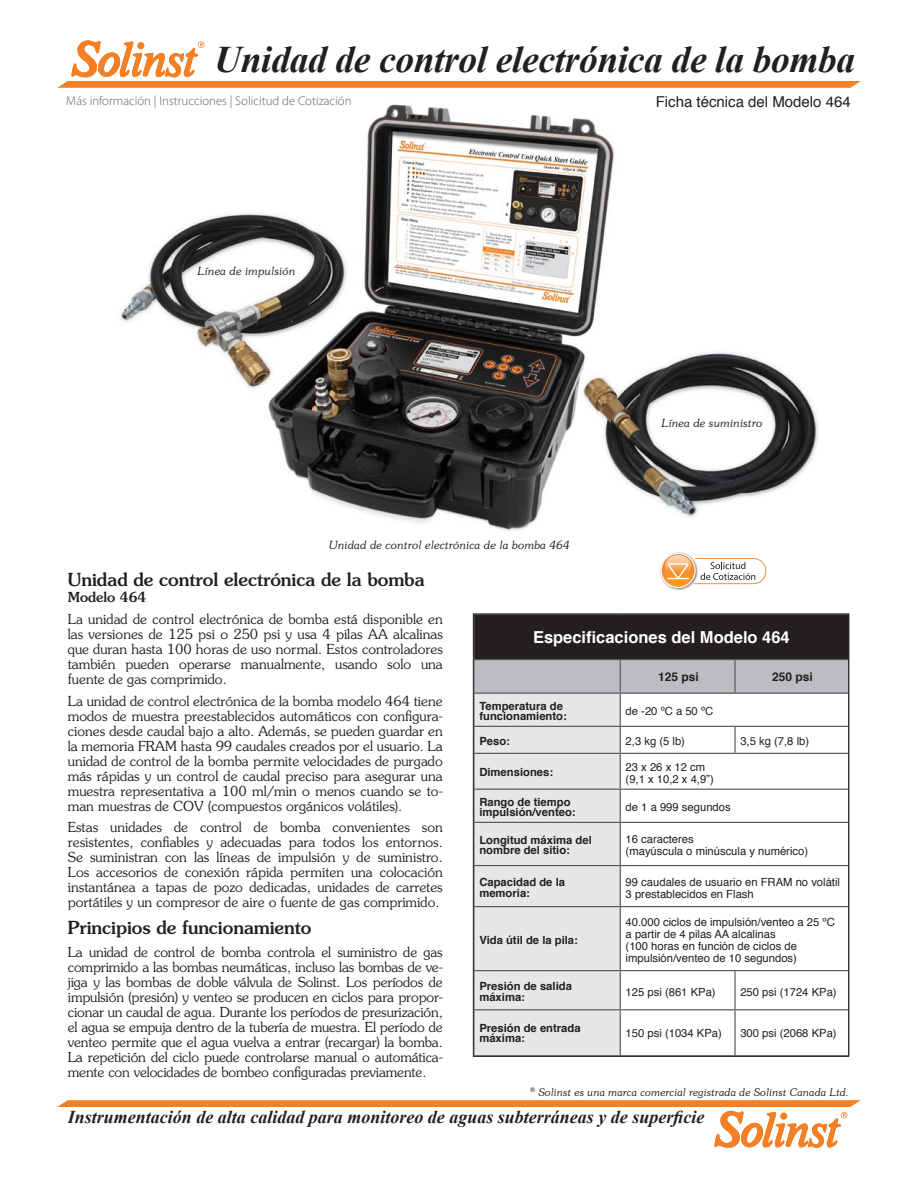
<style>
.page{position:relative;width:918px;height:1188px;background:#fff}
.page>*{position:absolute;margin:0;border:0;box-sizing:border-box;transform-origin:0 0}
.t1{font:italic 700 37.5px "Times New Roman";letter-spacing:-.01em;color:#231f20}
.t2{font:italic 700 18px "Times New Roman";color:#231f20}
.Body_Subtitles{font:500 18px "Souvenir Std";color:#231f20}
.Table_First_Column_T{font:700 16.5px "Helvetica";color:#fff}
.t3{font:15px "Helvetica";color:#231f20}
.Body_Text{font:300 13.8px/15px "Souvenir Std";color:#231f20;text-align:justify}
.Body_Text-2{font:500 13.8px "Souvenir Std";color:#231f20}
.ToolBox_List{font:300 12.75px "Myriad Pro";color:#636366}
.Table_Column_Content{font:700 12px "Helvetica";color:#231f20}
.Table_Column_Content-2{font:11.25px/12px "Helvetica";color:#231f20}
.Table_Column_Content-3{font:700 11.25px/10.5px "Helvetica";color:#231f20}
.Captions{font:italic 300 11.25px "Souvenir Std";color:#231f20}
.t4{font:italic 300 10.5px "Souvenir Std";color:#231f20}
</style>
<div class="page">
<svg style="left:57px;top:40px;width:804px;height:48px"></svg>
<svg style="left:57px;top:1100px;width:804px;height:48px"></svg>
<img style="left:120px;top:104px;width:698px;height:427px">
<div style="left:474px;top:615px;width:375px;height:45px;background:#231f20"></div>
<div style="left:475px;top:660px;width:372px;height:33px;background:#bcbdc0"></div>
<div style="left:475px;top:694px;width:145px;height:361px;background:#e6e7e9"></div>
<hr style="left:474px;top:659px;width:146px;height:1px;background:#57585a">
<hr style="left:620px;top:659px;width:115px;height:1px;background:#57585a">
<hr style="left:620px;top:660px;width:1px;height:33px;background:#57585a">
<hr style="left:735px;top:659px;width:114px;height:1px;background:#57585a">
<hr style="left:734px;top:660px;width:2px;height:33px;background:#57585a">
<hr style="left:474px;top:693px;width:146px;height:1px;background:#57585a">
<hr style="left:620px;top:693px;width:115px;height:1px;background:#57585a">
<hr style="left:620px;top:694px;width:1px;height:32px;background:#57585a">
<hr style="left:735px;top:693px;width:114px;height:1px;background:#57585a">
<hr style="left:474px;top:726px;width:146px;height:1px;background:#57585a">
<hr style="left:620px;top:726px;width:115px;height:1px;background:#57585a">
<svg style="left:620px;top:727px;width:1px;height:26px"></svg>
<hr style="left:735px;top:726px;width:114px;height:1px;background:#57585a">
<hr style="left:734px;top:727px;width:2px;height:26px;background:#57585a">
<hr style="left:474px;top:753px;width:146px;height:1px;background:#57585a">
<hr style="left:620px;top:753px;width:115px;height:1px;background:#57585a">
<hr style="left:620px;top:754px;width:1px;height:35px;background:#57585a">
<hr style="left:735px;top:753px;width:114px;height:1px;background:#57585a">
<hr style="left:474px;top:789px;width:146px;height:1px;background:#57585a">
<hr style="left:620px;top:789px;width:115px;height:1px;background:#57585a">
<hr style="left:620px;top:790px;width:1px;height:32px;background:#57585a">
<hr style="left:735px;top:789px;width:114px;height:1px;background:#57585a">
<hr style="left:474px;top:822px;width:146px;height:1px;background:#57585a">
<hr style="left:620px;top:822px;width:115px;height:1px;background:#57585a">
<hr style="left:620px;top:823px;width:1px;height:42px;background:#57585a">
<hr style="left:735px;top:822px;width:114px;height:1px;background:#57585a">
<hr style="left:474px;top:865px;width:146px;height:1px;background:#57585a">
<hr style="left:620px;top:865px;width:115px;height:1px;background:#57585a">
<hr style="left:620px;top:866px;width:1px;height:40px;background:#57585a">
<hr style="left:735px;top:865px;width:114px;height:1px;background:#57585a">
<hr style="left:474px;top:906px;width:146px;height:1px;background:#57585a">
<hr style="left:620px;top:906px;width:115px;height:1px;background:#57585a">
<hr style="left:620px;top:907px;width:1px;height:63px;background:#57585a">
<hr style="left:735px;top:906px;width:114px;height:1px;background:#57585a">
<hr style="left:474px;top:970px;width:146px;height:1px;background:#57585a">
<hr style="left:620px;top:970px;width:115px;height:1px;background:#57585a">
<hr style="left:620px;top:971px;width:1px;height:38px;background:#57585a">
<hr style="left:735px;top:970px;width:114px;height:1px;background:#57585a">
<hr style="left:734px;top:971px;width:2px;height:38px;background:#57585a">
<hr style="left:474px;top:1009px;width:146px;height:1px;background:#57585a">
<hr style="left:620px;top:1009px;width:115px;height:1px;background:#57585a">
<hr style="left:620px;top:1010px;width:1px;height:45px;background:#57585a">
<hr style="left:735px;top:1009px;width:114px;height:1px;background:#57585a">
<hr style="left:734px;top:1010px;width:2px;height:45px;background:#57585a">
<hr style="left:849px;top:615px;width:1px;height:45px;background:#57585a">
<hr style="left:849px;top:660px;width:1px;height:33px;background:#57585a">
<hr style="left:849px;top:693px;width:1px;height:33px;background:#57585a">
<svg style="left:849px;top:726px;width:1px;height:27px"></svg>
<hr style="left:849px;top:753px;width:1px;height:36px;background:#57585a">
<hr style="left:849px;top:789px;width:1px;height:33px;background:#57585a">
<hr style="left:849px;top:822px;width:1px;height:44px;background:#57585a">
<hr style="left:849px;top:866px;width:1px;height:41px;background:#57585a">
<hr style="left:849px;top:907px;width:1px;height:64px;background:#57585a">
<hr style="left:849px;top:971px;width:1px;height:39px;background:#57585a">
<hr style="left:849px;top:1010px;width:1px;height:45px;background:#57585a">
<img style="left:670px;top:588px;width:18px;height:3px">
<svg style="left:660px;top:552px;width:106px;height:36px"></svg>
<h1 class="t1" style="left:214px;top:34px;width:643px">Unidad de control electrónica de la bomba</h1>
<p class="ToolBox_List" style="left:66px;top:94px;width:287px">Más información | Instrucciones | Solicitud de Cotización</p>
<p class="Captions" style="left:198px;top:265px;width:99px">Línea de impulsión</p>
<p class="Captions" style="left:329px;top:538px;width:242px">Unidad de control electrónica de la bomba 464</p>
<p class="t3" style="left:656px;top:90px;width:197px">Ficha técnica del Modelo 464</p>
<p class="Captions" style="left:661px;top:416px;width:103px">Línea de suministro</p>
<p class="Body_Subtitles" style="left:68px;top:568px;width:358px">Unidad de control electrónica de la bomba</p>
<p class="Body_Text-2" style="left:68px;top:589px;width:80px">Modelo 464</p>
<p class="Body_Text" style="left:68px;top:612px;width:377px">La unidad de control electrónica de bomba está disponible en las versiones de 125 psi o 250 psi y usa 4 pilas AA alcalinas que duran hasta 100 horas de uso normal. Estos controladores también pueden operarse manualmente, usando solo una fuente de gas comprimido.</p>
<p class="Body_Text" style="left:68px;top:693px;width:377px">La unidad de control electrónica de la bomba modelo 464 tiene modos de muestra preestablecidos automáticos con configura&shy;ciones desde caudal bajo a alto. Además, se pueden guardar en la memoria FRAM hasta 99 caudales creados por el usuario. La unidad de control de la bomba permite velocidades de purgado más rápidas y un control de caudal preciso para asegurar una muestra representativa a 100 ml/min o menos cuando se to&shy;man muestras de COV (compuestos orgánicos volátiles).</p>
<p class="Body_Text" style="left:68px;top:820px;width:377px">Estas unidades de control de bomba convenientes son resistentes, confiables y adecuadas para todos los entornos.<br>Se suministran con las líneas de impulsión y de suministro.<br>Los accesorios de conexión rápida permiten una colocación instantánea a tapas de pozo dedicadas, unidades de carretes portátiles y un compresor de aire o fuente de gas comprimido.</p>
<p class="Body_Subtitles" style="left:68px;top:916px;width:245px">Principios de funcionamiento</p>
<p class="Body_Text" style="left:68px;top:945px;width:377px">La unidad de control de bomba controla el suministro de gas comprimido a las bombas neumáticas, incluso las bombas de ve&shy;jiga y las bombas de doble válvula de Solinst. Los períodos de impulsión (presión) y venteo se producen en ciclos para propor&shy;cionar un caudal de agua. Durante los períodos de presurización, el agua se empuja dentro de la tubería de muestra. El período de venteo permite que el agua vuelva a entrar (recargar) la bomba.<br>La repetición del ciclo puede controlarse manual o automática&shy;mente con velocidades de bombeo configuradas previamente.</p>
<p class="Table_First_Column_T" style="left:533px;top:624px;width:258px">Especificaciones del Modelo 464</p>
<p class="Table_Column_Content" style="left:658px;top:667px;width:42px">125 psi</p>
<p class="Table_Column_Content" style="left:772px;top:667px;width:42px">250 psi</p>
<p class="Table_Column_Content-3" style="left:479px;top:701px;width:89px">Temperatura de funcionamiento:</p>
<p class="Table_Column_Content-2" style="left:626px;top:706px;width:89px">de -20 ºC a 50 ºC</p>
<p class="Table_Column_Content-3" style="left:479px;top:736px;width:32px">Peso:</p>
<p class="Table_Column_Content-2" style="left:626px;top:736px;width:61px">2,3 kg (5 lb)</p>
<p class="Table_Column_Content-2" style="left:740px;top:736px;width:70px">3,5 kg (7,8 lb)</p>
<p class="Table_Column_Content-3" style="left:479px;top:767px;width:75px">Dimensiones:</p>
<p class="Table_Column_Content-2" style="left:626px;top:761px;width:90px">23 x 26 x 12 cm (9,1 x 10,2 x 4,9”)</p>
<p class="Table_Column_Content-3" style="left:479px;top:797px;width:98px">Rango de tiempo impulsión/venteo:</p>
<p class="Table_Column_Content-2" style="left:626px;top:802px;width:107px">de 1 a 999 segundos</p>
<p class="Table_Column_Content-3" style="left:479px;top:835px;width:114px">Longitud máxima del nombre del sitio:</p>
<p class="Table_Column_Content-2" style="left:626px;top:834px;width:184px">16 caracteres<br>(mayúscula o minúscula y numérico)</p>
<p class="Table_Column_Content-3" style="left:479px;top:877px;width:87px">Capacidad de la memoria:</p>
<p class="Table_Column_Content-2" style="left:626px;top:876px;width:216px">99 caudales de usuario en FRAM no volátil<br>3 prestablecidos en Flash</p>
<p class="Table_Column_Content-3" style="left:479px;top:935px;width:100px">Vida útil de la pila:</p>
<p class="Table_Column_Content-2" style="left:626px;top:916px;width:211px">40.000 ciclos de impulsión/venteo a 25 ºC a partir de 4 pilas AA alcalinas<br>(100 horas en función de ciclos de impulsión/venteo de 10 segundos)</p>
<p class="Table_Column_Content-3" style="left:479px;top:981px;width:94px">Presión de salida máxima:</p>
<p class="Table_Column_Content-2" style="left:626px;top:986px;width:92px">125 psi (861 KPa)</p>
<p class="Table_Column_Content-2" style="left:740px;top:986px;width:98px">250 psi (1724 KPa)</p>
<p class="Table_Column_Content-3" style="left:479px;top:1023px;width:103px">Presión de entrada máxima:</p>
<p class="Table_Column_Content-2" style="left:626px;top:1028px;width:98px">150 psi (1034 KPa)</p>
<p class="Table_Column_Content-2" style="left:740px;top:1028px;width:98px">300 psi (2068 KPa)</p>
<p class="t4" style="left:530px;top:1085px;width:320px"><sup>®</sup> Solinst es una marca comercial registrada de Solinst Canada Ltd.</p>
<h2 class="t2" style="left:68px;top:1105px;width:638px">Instrumentación de alta calidad para monitoreo de aguas subterráneas y de superficie</h2>
</div>
